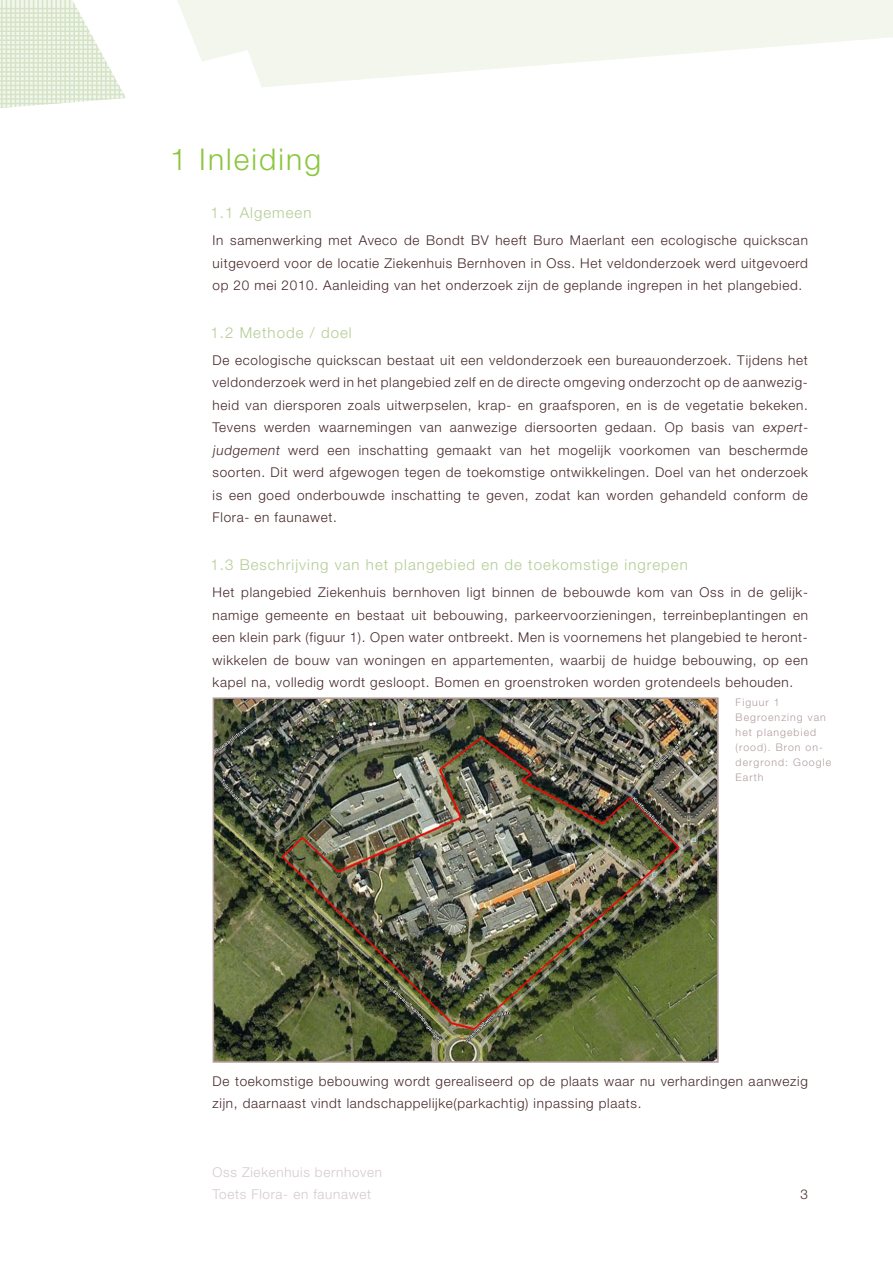
<style>
.page{position:relative;width:893px;height:1263px;background:#fff}
.page>*{position:absolute;margin:0;border:0;box-sizing:border-box;transform-origin:0 0}
.t1{font:300 30px "Helvetica Neue LT Pro";letter-spacing:.07em;color:#8bc63e}
.t2{font:300 15px "Helvetica Neue LT Pro";letter-spacing:.07em;color:#b4cc95}
.t3{font:300 13.5px/22.5px "Helvetica Neue LT Pro";letter-spacing:.05em;color:#472829;text-align:justify}
.t4{font:300 13.5px/22.5px "Helvetica Neue LT Pro";letter-spacing:.05em;color:#d6caca}
.bijschrift{font:300 10.5px/15px "Helvetica Neue LT Pro";letter-spacing:.1em;color:#b19c9c}
</style>
<div class="page">
<svg style="left:177px;top:0;width:716px;height:87px;fill:#f2f6ec"></svg>
<svg style="left:0;top:0;width:126px;height:108px"></svg>
<img style="left:216px;top:700px;width:500px;height:360px">
<div style="left:213px;top:697px;width:506px;height:366px;border:2px solid #b19c9c"></div>
<p class="t1" style="left:170px;top:141px;width:153px">1 Inleiding</p>
<p class="t2" style="left:210px;top:204px;width:103px">1.1 Algemeen</p>
<p class="t3" style="left:213px;top:229px;width:597px">In samenwerking met Aveco de Bondt BV heeft Buro Maerlant een ecologische quickscan uitgevoerd voor de locatie Ziekenhuis Bernhoven in Oss. Het veldonderzoek werd uitgevoerd op 20 mei 2010. Aanleiding van het onderzoek zijn de geplande ingrepen in het plangebied.</p>
<p class="t2" style="left:210px;top:324px;width:143px">1.2 Methode / doel</p>
<p class="t3" style="left:213px;top:348px;width:599px;text-align:left">De ecologische quickscan bestaat uit een veldonderzoek een bureauonderzoek. Tijdens het veldonderzoek werd in het plangebied zelf en de directe omgeving onderzocht op de aanwezig&shy;heid van diersporen zoals uitwerpselen, krap- en graafsporen, en is de vegetatie bekeken.<br>Tevens werden waarnemingen van aanwezige diersoorten gedaan. Op basis van expert&shy;judgement werd een inschatting gemaakt van het mogelijk voorkomen van beschermde soorten. Dit werd afgewogen tegen de toekomstige ontwikkelingen. Doel van het onderzoek is een goed onderbouwde inschatting te geven, zodat kan worden gehandeld conform de Flora- en faunawet.</p>
<p class="t2" style="left:210px;top:556px;width:479px">1.3 Beschrijving van het plangebied en de toekomstige ingrepen</p>
<p class="t3" style="left:213px;top:581px;width:597px">Het plangebied Ziekenhuis bernhoven ligt binnen de bebouwde kom van Oss in de gelijk&shy;namige gemeente en bestaat uit bebouwing, parkeervoorzieningen, terreinbeplantingen en een klein park (figuur 1). Open water ontbreekt. Men is voornemens het plangebied te heront&shy;wikkelen de bouw van woningen en appartementen, waarbij de huidge bebouwing, op een kapel na, volledig wordt gesloopt. Bomen en groenstroken worden grotendeels behouden.</p>
<p class="bijschrift" style="left:736px;top:694px;width:46px">Figuur 1</p>
<p class="bijschrift" style="left:736px;top:709px;width:97px">Begroenzing van het plangebied (rood). Bron on&shy;dergrond: Google<br>Earth</p>
<p class="t3" style="left:213px;top:1069px;width:597px">De toekomstige bebouwing wordt gerealiseerd op de plaats waar nu verhardingen aanwezig zijn, daarnaast vindt landschappelijke(parkachtig) inpassing plaats.</p>
<p class="t4" style="left:213px;top:1160px;width:171px">Oss Ziekenhuis bernhoven<br>Toets Flora- en faunawet</p>
</div>
